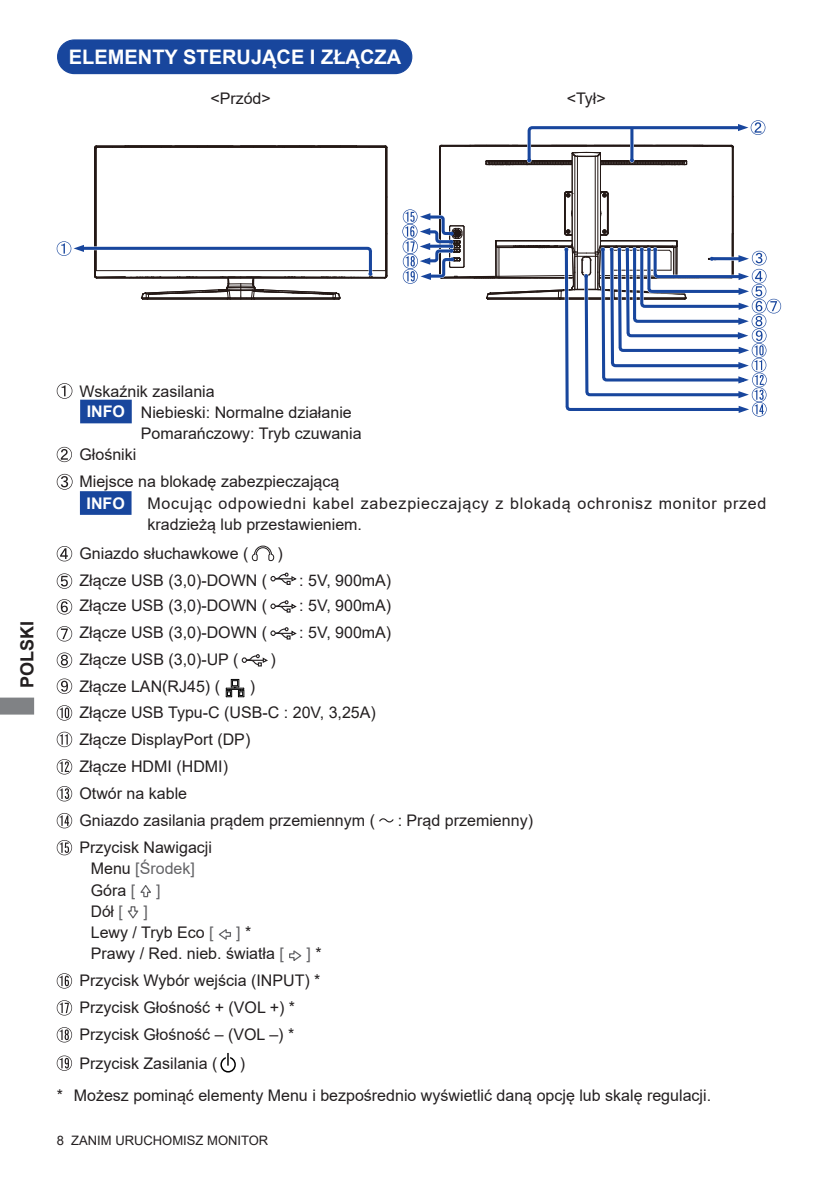
<style>
.page{position:relative;width:840px;height:1191px;background:#fff}
.page>*{position:absolute;margin:0;border:0;box-sizing:border-box;transform-origin:0 0}
.t1{font:700 20px "Arial";color:#fff}
.t2{font:700 18px "Arial";color:#231f20}
.t3{font:16px/27px "Arial";color:#231f20}
.t4{font:16px/21.2px "Arial";letter-spacing:.045em;color:#231f20}
.t5{font:700 16px "Arial";color:#fff}
.t6{font:16px "Arial";color:#636366}
.t7{font:13px "Arial";color:#231f20}
.s1{color:#636366}
</style>
<div class="page">
<svg style="left:0;top:697px;width:34px;height:17px"></svg>
<svg style="left:57px;top:383px;width:15px;height:16px"></svg>
<svg style="left:57px;top:447px;width:15px;height:15px"></svg>
<svg style="left:57px;top:474px;width:15px;height:15px"></svg>
<svg style="left:57px;top:546px;width:15px;height:15px"></svg>
<svg style="left:252px;top:545px;width:22px;height:16px"></svg>
<svg style="left:57px;top:573px;width:15px;height:16px"></svg>
<svg style="left:270px;top:572px;width:27px;height:13px"></svg>
<svg style="left:57px;top:599px;width:15px;height:15px"></svg>
<svg style="left:270px;top:600px;width:27px;height:12px"></svg>
<svg style="left:57px;top:626px;width:15px;height:15px"></svg>
<svg style="left:270px;top:627px;width:27px;height:12px"></svg>
<svg style="left:57px;top:652px;width:15px;height:16px"></svg>
<svg style="left:241px;top:654px;width:27px;height:12px"></svg>
<svg style="left:57px;top:678px;width:15px;height:16px"></svg>
<svg style="left:226px;top:679px;width:18px;height:18px"></svg>
<svg style="left:57px;top:705px;width:15px;height:15px"></svg>
<svg style="left:57px;top:731px;width:15px;height:16px"></svg>
<svg style="left:57px;top:759px;width:15px;height:15px"></svg>
<svg style="left:57px;top:786px;width:15px;height:15px"></svg>
<svg style="left:57px;top:813px;width:15px;height:15px"></svg>
<svg style="left:379px;top:818px;width:14px;height:4px"></svg>
<svg style="left:57px;top:840px;width:15px;height:15px"></svg>
<svg style="left:140px;top:885px;width:11px;height:13px"></svg>
<svg style="left:127px;top:906px;width:12px;height:13px"></svg>
<svg style="left:218px;top:929px;width:13px;height:11px"></svg>
<svg style="left:289px;top:950px;width:13px;height:11px"></svg>
<svg style="left:57px;top:973px;width:15px;height:15px"></svg>
<svg style="left:57px;top:1000px;width:15px;height:15px"></svg>
<svg style="left:57px;top:1027px;width:15px;height:15px"></svg>
<svg style="left:57px;top:1055px;width:15px;height:15px"></svg>
<div style="left:220px;top:1056px;width:16px;height:16px;border:1px solid #000;border-radius:50%"></div>
<svg style="left:225px;top:1053px;width:5px;height:12px"></svg>
<svg style="left:227px;top:1053px;width:1px;height:12px"></svg>
<hr style="left:94px;top:197px;width:1px;height:37px;background:#231815">
<hr style="left:97px;top:147px;width:287px;height:1px;background:#231815">
<hr style="left:241px;top:145px;width:115px;height:1px;background:#231815">
<hr style="left:125px;top:145px;width:150px;height:1px;background:#231815">
<svg style="left:208px;top:145px;width:25px;height:1px"></svg>
<hr style="left:95px;top:148px;width:1px;height:86px;background:#231815">
<hr style="left:96px;top:146px;width:289px;height:1px;background:#231815">
<hr style="left:385px;top:148px;width:1px;height:86px;background:#231815">
<hr style="left:386px;top:148px;width:1px;height:128px;background:#231815">
<svg style="left:94px;top:145px;width:34px;height:53px"></svg>
<svg style="left:278px;top:145px;width:109px;height:3px"></svg>
<svg style="left:57px;top:233px;width:330px;height:67px"></svg>
<div style="left:58px;top:40px;width:353px;height:34px;background:#18469d;border-radius:17px"></div>
<div style="left:57px;top:39px;width:355px;height:35px;border:1px solid #18469d;border-radius:17px"></div>
<hr style="left:564px;top:194px;width:1px;height:39px;background:#231815">
<hr style="left:606px;top:194px;width:1px;height:39px;background:#231815">
<hr style="left:607px;top:194px;width:1px;height:39px;background:#231815">
<hr style="left:732px;top:197px;width:1px;height:37px;background:#231815">
<hr style="left:440px;top:147px;width:1px;height:87px;background:#231815">
<hr style="left:439px;top:197px;width:1px;height:37px;background:#231815">
<hr style="left:731px;top:197px;width:1px;height:37px;background:#231815">
<svg style="left:572px;top:197px;width:27px;height:12px"></svg>
<hr style="left:571px;top:153px;width:1px;height:91px;background:#231815">
<hr style="left:574px;top:156px;width:1px;height:96px;background:#231815">
<hr style="left:576px;top:156px;width:1px;height:96px;background:#231815">
<hr style="left:594px;top:156px;width:1px;height:96px;background:#231815">
<hr style="left:597px;top:156px;width:1px;height:96px;background:#231815">
<hr style="left:599px;top:153px;width:1px;height:91px;background:#231815">
<svg style="left:439px;top:120px;width:326px;height:77px"></svg>
<svg style="left:402px;top:209px;width:378px;height:208px"></svg>
<div style="left:80px;top:400px;width:52px;height:23px;background:#18469d;border:2px solid #18469d"></div>
<div style="left:80px;top:491px;width:51px;height:24px;background:#18469d;border:2px solid #18469d"></div>
<p class="t1" style="left:69px;top:43px;width:333px">ELEMENTY STERUJĄCE I ZŁĄCZA</p>
<p class="t3" style="left:210px;top:85px;width:62px">&lt;Przód&gt;</p>
<p class="t3" style="left:566px;top:84px;width:41px">&lt;Tył&gt;</p>
<p class="t2" style="left:14px;top:688px;width:69px;rotate:-90deg">POLSKI</p>
<p class="t3" style="left:79px;top:377px;width:137px">Wskaźnik zasilania</p>
<p class="t3" style="left:141px;top:398px;width:212px">Niebieski: Normalne działanie</p>
<p class="t3" style="left:141px;top:420px;width:222px">Pomarańczowy: Tryb czuwania</p>
<p class="t3" style="left:79px;top:441px;width:58px">Głośniki</p>
<p class="t4" style="left:147px;top:471px;width:620px;text-indent:-68px">Miejsce na blokadę zabezpieczającą<br>Mocując odpowiedni kabel zabezpieczający z blokadą ochronisz monitor przed kradzieżą lub przestawieniem.</p>
<p class="t3" style="left:79px;top:540px;width:170px">Gniazdo słuchawkowe (</p>
<p class="t3" style="left:277px;top:540px;width:7px">)</p>
<p class="t3" style="left:79px;top:567px;width:189px">Złącze USB (3,0)-DOWN (</p>
<p class="t3" style="left:299px;top:567px;width:93px">: 5V, 900mA)</p>
<p class="t3" style="left:79px;top:592px;width:189px">Złącze USB (3,0)-DOWN (</p>
<p class="t3" style="left:299px;top:592px;width:93px">: 5V, 900mA)</p>
<p class="t3" style="left:79px;top:619px;width:189px">Złącze USB (3,0)-DOWN (</p>
<p class="t3" style="left:299px;top:619px;width:93px">: 5V, 900mA)</p>
<p class="t3" style="left:79px;top:646px;width:160px">Złącze USB (3,0)-UP (</p>
<p class="t3" style="left:270px;top:646px;width:7px">)</p>
<p class="t3" style="left:79px;top:672px;width:142px">Złącze LAN(RJ45) (</p>
<p class="t5" style="left:87px;top:400px;width:40px">INFO</p>
<p class="t5" style="left:87px;top:492px;width:40px">INFO</p>
<p class="t3" style="left:79px;top:672px;width:298px;text-indent:170px">)<br>Złącze USB Typu-C (USB-C : 20V, 3,25A)<br>Złącze DisplayPort (DP)<br>Złącze HDMI (HDMI)<br>Otwór na kable<br>Gniazdo zasilania prądem przemiennym (</p>
<p class="t3" style="left:397px;top:807px;width:137px">: Prąd przemienny)</p>
<p class="t3" style="left:91px;top:836px;width:123px;line-height:21.2px;text-indent:-11px">Przycisk Nawigacji<br>Menu <span class="s1">[Środek]<br></span>Góra <span class="s1">[</span></p>
<p class="t6" style="left:156px;top:879px;width:6px">]</p>
<p class="t3" style="left:91px;top:897px;width:33px">Dół <span class="s1">[</span></p>
<p class="t3" style="left:91px;top:900px;width:124px;line-height:21.2px;text-indent:53px"><span class="s1">]<br></span>Lewy / Tryb Eco <span class="s1">[</span></p>
<p class="t3" style="left:91px;top:921px;width:194px;line-height:21.2px;text-indent:145px"><span class="s1">]</span> *<br>Prawy / Red. nieb. światła <span class="s1">[</span></p>
<p class="t3" style="left:79px;top:940px;width:243px;text-indent:227px"><span class="s1">]</span> *<br>Przycisk Wybór wejścia (INPUT) *<br>Przycisk Głośność + (VOL +) *<br>Przycisk Głośność – (VOL –) *<br>Przycisk Zasilania (</p>
<p class="t3" style="left:57px;top:1046px;width:655px;line-height:32.6px;text-indent:183px">)<br>* Możesz pominąć elementy Menu i bezpośrednio wyświetlić daną opcję lub skalę regulacji.</p>
<p class="t7" style="left:57px;top:1131px;width:213px">8 ZANIM URUCHOMISZ MONITOR</p>
</div>
